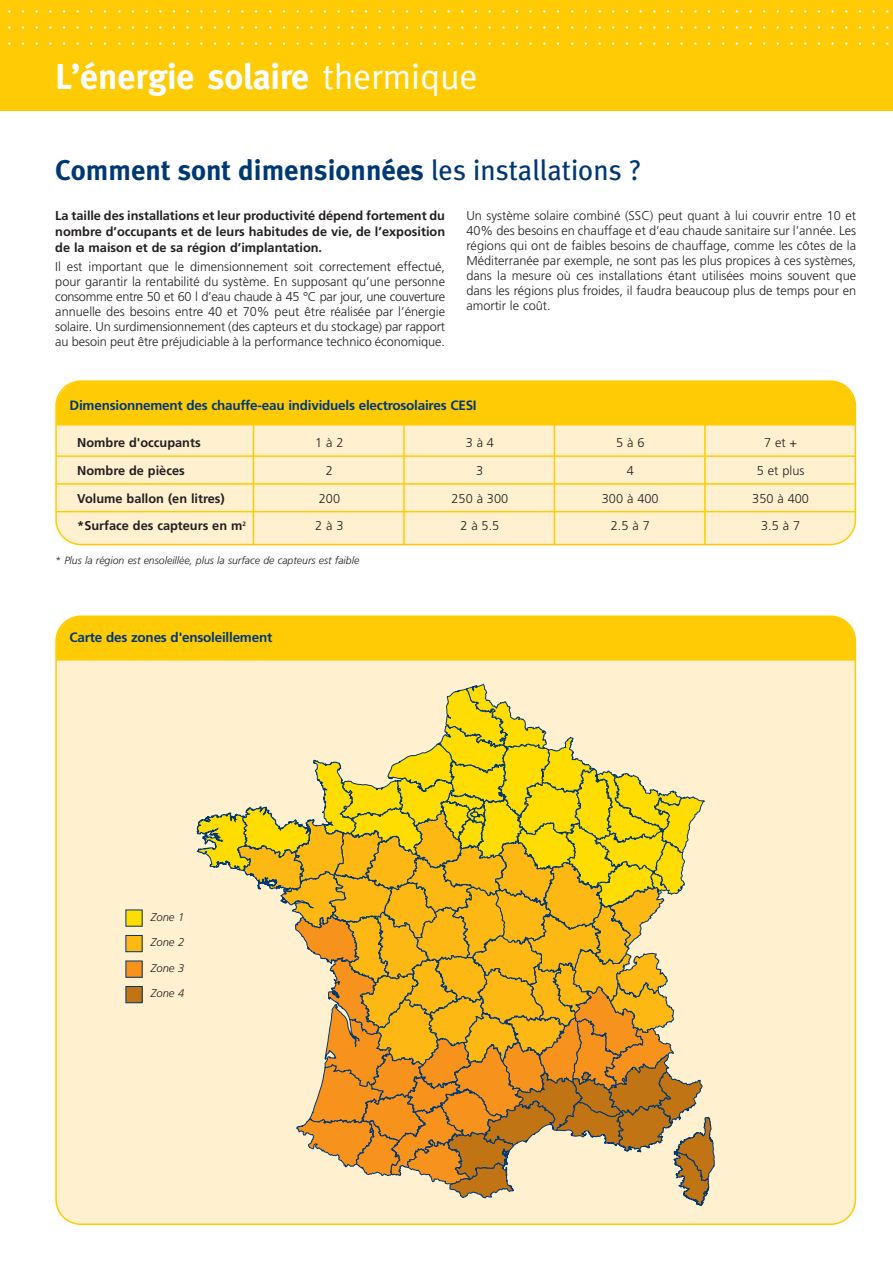
<style>
.page{position:relative;width:893px;height:1262px;background:#fff}
.page>*{position:absolute;margin:0;border:0;box-sizing:border-box;transform-origin:0 0}
.t1{font:700 36px "Meta";color:#fff}
.t2{font:700 28.5px "Meta Plus";color:#003874}
.t3{font:700 13.5px "Frutiger";letter-spacing:-.015em;color:#003874}
.t4{font:300 12.75px/15px "Frutiger";color:#231f20;text-align:justify}
.t5{font:700 12.75px/15.8px "Frutiger";color:#231f20;text-align:justify}
.t6{font:italic 300 11.25px "Frutiger";color:#231f20}
.t7{font:italic 300 10.5px "Frutiger";color:#231f20}
.s1{font-weight:400}
</style>
<div class="page">
<div style="left:0;top:0;width:892px;height:111px;background:#ffcb04"></div>
<svg style="left:55px;top:380px;width:801px;height:165px;background:#ffefc9"></svg>
<hr style="left:55px;top:455px;width:801px;height:2px;background:#ffcb04">
<hr style="left:55px;top:483px;width:801px;height:1px;background:#ffcb04">
<hr style="left:55px;top:511px;width:801px;height:1px;background:#ffcb04">
<div style="left:56px;top:381px;width:799px;height:44px;background:#ffcb04"></div>
<hr style="left:253px;top:417px;width:1px;height:127px;background:#ffcb04">
<hr style="left:403px;top:417px;width:2px;height:127px;background:#ffcb04">
<hr style="left:553px;top:417px;width:2px;height:127px;background:#ffcb04">
<hr style="left:704px;top:417px;width:1px;height:127px;background:#ffcb04">
<div style="left:55px;top:615px;width:801px;height:610px;background:#fff1d0"></div>
<svg style="left:466px;top:683px;width:249px;height:523px;background:#e9ce85"></svg>
<svg style="left:196px;top:687px;width:427px;height:514px;background:#eac361"></svg>
<div style="left:56px;top:616px;width:799px;height:44px;background:#ffcb04"></div>
<div style="left:126px;top:910px;width:16px;height:16px;background:#fd0"></div>
<div style="left:126px;top:935px;width:16px;height:16px;background:#fdb813"></div>
<div style="left:125px;top:935px;width:17px;height:17px;border:1px solid #003874"></div>
<div style="left:126px;top:961px;width:16px;height:16px;background:#f7931d"></div>
<div style="left:126px;top:986px;width:16px;height:16px;background:#c17414"></div>
<div style="left:125px;top:986px;width:17px;height:17px;border:1px solid #003874"></div>
<h1 class="t1" style="left:55px;top:63px;width:423px">L’énergie solaire <span class="s1">thermique</span></h1>
<h2 class="t2" style="left:55px;top:158px;width:587px">Comment sont dimensionnées <span class="s1">les installations ?</span></h2>
<p class="t5" style="left:55px;top:209px;width:391px">La taille des installations et leur productivité dépend fortement du nombre d’occupants et de leurs habitudes de vie, de l’exposition de la maison et de sa région d’implantation.</p>
<p class="t4" style="left:55px;top:260px;width:391px">Il est important que le dimensionnement soit correctement effectué, pour garantir la rentabilité du système. En supposant qu’une personne consomme entre 50 et 60 l d’eau chaude à 45 °C par jour, une couverture annuelle des besoins entre 40 et 70% peut être réalisée par l’énergie solaire. Un surdimensionnement (des capteurs et du stockage) par rapport au besoin peut être préjudiciable à la performance technico économique.</p>
<p class="t4" style="left:466px;top:209px;width:391px">Un système solaire combiné (SSC) peut quant à lui couvrir entre 10 et 40% des besoins en chauffage et d’eau chaude sanitaire sur l’année. Les régions qui ont de faibles besoins de chauffage, comme les côtes de la Méditerranée par exemple, ne sont pas les plus propices à ces systèmes, dans la mesure où ces installations étant utilisées moins souvent que dans les régions plus froides, il faudra beaucoup plus de temps pour en amortir le coût.</p>
<p class="t3" style="left:70px;top:400px;width:408px">Dimensionnement des chauffe-eau individuels electrosolaires CESI</p>
<p class="t5" style="left:77px;top:436px;width:125px">Nombre d'occupants</p>
<p class="t4" style="left:315px;top:436px;width:30px">1 à 2</p>
<p class="t4" style="left:465px;top:436px;width:30px">3 à 4</p>
<p class="t4" style="left:616px;top:436px;width:30px">5 à 6</p>
<p class="t4" style="left:764px;top:436px;width:35px">7 et +</p>
<p class="t5" style="left:77px;top:463px;width:109px">Nombre de pièces</p>
<p class="t4" style="left:326px;top:464px;width:9px">2</p>
<p class="t4" style="left:476px;top:464px;width:9px">3</p>
<p class="t4" style="left:626px;top:464px;width:9px">4</p>
<p class="t4" style="left:756px;top:464px;width:49px">5 et plus</p>
<p class="t5" style="left:77px;top:491px;width:149px">Volume ballon (en litres)</p>
<p class="t4" style="left:319px;top:491px;width:23px">200</p>
<p class="t4" style="left:451px;top:491px;width:58px">250 à 300</p>
<p class="t4" style="left:602px;top:491px;width:58px">300 à 400</p>
<p class="t4" style="left:752px;top:491px;width:58px">350 à 400</p>
<p class="t5" style="left:77px;top:519px;width:170px">*Surface des capteurs en m<sup>2</sup></p>
<p class="t4" style="left:315px;top:519px;width:30px">2 à 3</p>
<p class="t4" style="left:460px;top:519px;width:40px">2 à 5.5</p>
<p class="t4" style="left:610px;top:519px;width:40px">2.5 à 7</p>
<p class="t4" style="left:761px;top:519px;width:40px">3.5 à 7</p>
<p class="t7" style="left:55px;top:556px;width:305px">* Plus la région est ensoleillée, plus la surface de capteurs est faible</p>
<p class="t3" style="left:70px;top:631px;width:204px">Carte des zones d'ensoleillement</p>
<p class="t6" style="left:151px;top:912px;width:35px">Zone 1</p>
<p class="t6" style="left:151px;top:938px;width:35px">Zone 2</p>
<p class="t6" style="left:151px;top:963px;width:35px">Zone 3</p>
<p class="t6" style="left:151px;top:989px;width:35px">Zone 4</p>
</div>
